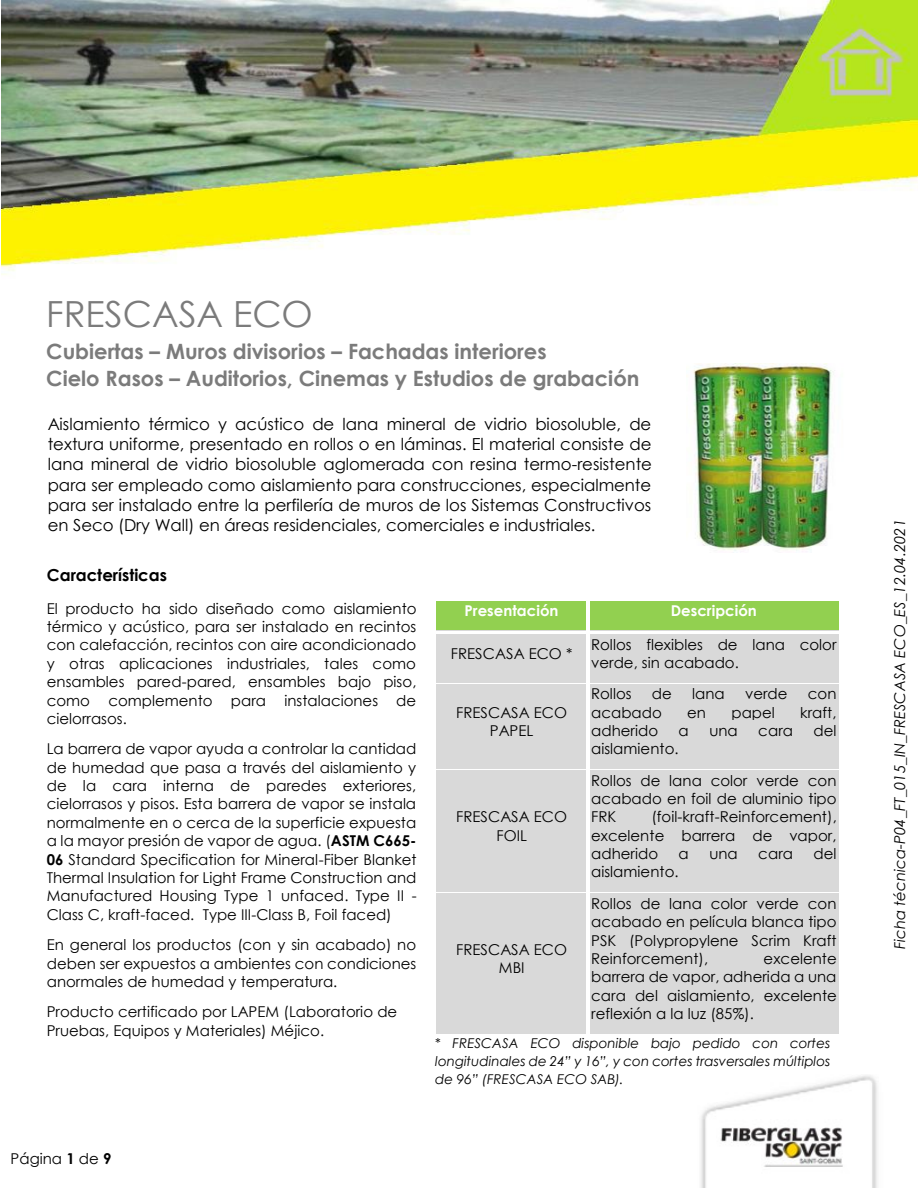
<style>
.page{position:relative;width:918px;height:1188px;background:#fff}
.page>*{position:absolute;margin:0;border:0;box-sizing:border-box;transform-origin:0 0}
.t1{font:36px "Century Gothic";color:#7b7b7b}
.t2{font:700 21px/27px "Century Gothic";color:#7b7b7b}
.t3{font:16.5px/20.2px "Century Gothic";color:#000;text-align:justify}
.t4{font:700 16.5px "Century Gothic";color:#000}
.t5{font:15px/18.5px "Century Gothic";color:#000;text-align:justify}
.t6{font:italic 15px "Century Gothic";color:#000}
.t7{font:700 15px "Century Gothic";color:#fff}
.t8{font:italic 13.5px/17.9px "Century Gothic";color:#000;text-align:justify}
.s1{font-weight:700}
.s2{font-style:normal}
</style>
<div class="page">
<img style="left:701px;top:1075px;width:176px;height:113px">
<img style="left:2px;top:0;width:916px;height:275px">
<img style="left:693px;top:364px;width:140px;height:187px">
<div style="left:436px;top:601px;width:151px;height:30px;background:#92d050"></div>
<div style="left:591px;top:601px;width:246px;height:30px;background:#92d050"></div>
<div style="left:436px;top:634px;width:151px;height:49px;background:#d9d9d9"></div>
<div style="left:591px;top:634px;width:246px;height:19px;background:#d9d9d9"></div>
<div style="left:591px;top:653px;width:246px;height:30px;background:#d9d9d9"></div>
<hr style="left:590px;top:634px;width:249px;height:1px;background:#d9d9d9">
<div style="left:436px;top:684px;width:151px;height:85px;background:#d9d9d9"></div>
<div style="left:591px;top:684px;width:246px;height:18px;background:#d9d9d9"></div>
<div style="left:591px;top:702px;width:246px;height:19px;background:#d9d9d9"></div>
<div style="left:591px;top:721px;width:246px;height:18px;background:#d9d9d9"></div>
<div style="left:591px;top:739px;width:246px;height:30px;background:#d9d9d9"></div>
<div style="left:436px;top:770px;width:151px;height:123px;background:#d9d9d9"></div>
<div style="left:591px;top:770px;width:246px;height:19px;background:#d9d9d9"></div>
<div style="left:591px;top:789px;width:246px;height:18px;background:#d9d9d9"></div>
<div style="left:591px;top:807px;width:246px;height:18px;background:#d9d9d9"></div>
<div style="left:591px;top:825px;width:246px;height:19px;background:#d9d9d9"></div>
<div style="left:591px;top:844px;width:246px;height:18px;background:#d9d9d9"></div>
<div style="left:591px;top:862px;width:246px;height:31px;background:#d9d9d9"></div>
<div style="left:436px;top:893px;width:151px;height:141px;background:#d9d9d9"></div>
<div style="left:591px;top:893px;width:246px;height:19px;background:#d9d9d9"></div>
<div style="left:591px;top:912px;width:246px;height:18px;background:#d9d9d9"></div>
<div style="left:591px;top:930px;width:246px;height:19px;background:#d9d9d9"></div>
<div style="left:591px;top:949px;width:246px;height:18px;background:#d9d9d9"></div>
<div style="left:591px;top:967px;width:246px;height:18px;background:#d9d9d9"></div>
<div style="left:591px;top:985px;width:246px;height:19px;background:#d9d9d9"></div>
<div style="left:591px;top:1004px;width:246px;height:30px;background:#d9d9d9"></div>
<hr style="left:436px;top:893px;width:151px;height:1px;background:#fff">
<hr style="left:590px;top:893px;width:249px;height:1px;background:#fff">
<h1 class="t1" style="left:46px;top:288px;width:268px">FRESCASA ECO</h1>
<h2 class="t2" style="left:46px;top:337px;width:595px">Cubiertas – Muros divisorios – Fachadas interiores<br>Cielo Rasos – Auditorios, Cinemas y Estudios de grabación</h2>
<p class="t3" style="left:48px;top:414px;width:606px">Aislamiento térmico y acústico de lana mineral de vidrio biosoluble, de textura uniforme, presentado en rollos o en láminas. El material consiste de lana mineral de vidrio biosoluble aglomerada con resina termo-resistente para ser empleado como aislamiento para construcciones, especialmente para ser instalado entre la perfilería de muros de los Sistemas Constructivos en Seco (Dry Wall) en áreas residenciales, comerciales e industriales.</p>
<p class="t4" style="left:47px;top:563px;width:122px">Características</p>
<p class="t5" style="left:47px;top:599px;width:371px">El producto ha sido diseñado como aislamiento térmico y acústico, para ser instalado en recintos con calefacción, recintos con aire acondicionado y otras aplicaciones industriales, tales como ensambles pared-pared, ensambles bajo piso, como complemento para instalaciones de cielorrasos.</p>
<p class="t5" style="left:47px;top:739px;width:372px">La barrera de vapor ayuda a controlar la cantidad de humedad que pasa a través del aislamiento y de la cara interna de paredes exteriores, cielorrasos y pisos. Esta barrera de vapor se instala normalmente en o cerca de la superficie expuesta a la mayor presión de vapor de agua. (<span class="s1">ASTM C665- 06</span> Standard Specification for Mineral-Fiber Blanket Thermal Insulation for Light Frame Construction and Manufactured Housing Type 1 unfaced. Type II - Class C, kraft-faced. Type III-Class B, Foil faced)</p>
<p class="t5" style="left:47px;top:935px;width:371px">En general los productos (con y sin acabado) no deben ser expuestos a ambientes con condiciones anormales de humedad y temperatura.</p>
<p class="t5" style="left:47px;top:1002px;width:352px">Producto certificado por LAPEM (Laboratorio de<br>Pruebas, Equipos y Materiales) Méjico.</p>
<p class="t7" style="left:465px;top:599px;width:95px">Presentación</p>
<p class="t7" style="left:671px;top:599px;width:88px">Descripción</p>
<p class="t5" style="left:451px;top:644px;width:123px">FRESCASA ECO *</p>
<p class="t5" style="left:591px;top:635px;width:247px">Rollos flexibles de lana color verde, sin acabado.</p>
<p class="t5" style="left:456px;top:703px;width:112px;text-align:center">FRESCASA ECO<br>PAPEL</p>
<p class="t5" style="left:591px;top:684px;width:42px">Rollos</p>
<p class="t5" style="left:652px;top:684px;width:21px">de</p>
<p class="t5" style="left:692px;top:684px;width:34px">lana</p>
<p class="t5" style="left:745px;top:684px;width:44px">verde</p>
<p class="t5" style="left:808px;top:684px;width:30px">con</p>
<p class="t5" style="left:591px;top:703px;width:72px">acabado</p>
<p class="t5" style="left:687px;top:703px;width:20px">en</p>
<p class="t5" style="left:731px;top:703px;width:45px">papel</p>
<p class="t5" style="left:800px;top:703px;width:38px">kraft,</p>
<p class="t5" style="left:591px;top:721px;width:68px">adherido</p>
<p class="t5" style="left:679px;top:721px;width:12px">a</p>
<p class="t5" style="left:709px;top:721px;width:30px">una</p>
<p class="t5" style="left:758px;top:721px;width:36px">cara</p>
<p class="t5" style="left:814px;top:721px;width:24px">del</p>
<p class="t5" style="left:591px;top:740px;width:89px">aislamiento.</p>
<p class="t5" style="left:456px;top:808px;width:112px;text-align:center">FRESCASA ECO<br>FOIL</p>
<p class="t5" style="left:591px;top:771px;width:247px">Rollos de lana color verde con acabado en foil de aluminio tipo FRK</p>
<p class="t5" style="left:591px;top:808px;width:247px;text-indent:60px">(foil-kraft-Reinforcement), excelente barrera de vapor, adherido</p>
<p class="t5" style="left:679px;top:844px;width:12px">a</p>
<p class="t5" style="left:709px;top:844px;width:30px">una</p>
<p class="t5" style="left:758px;top:844px;width:36px">cara</p>
<p class="t5" style="left:814px;top:844px;width:24px">del</p>
<p class="t5" style="left:591px;top:863px;width:89px">aislamiento.</p>
<p class="t5" style="left:591px;top:894px;width:247px">Rollos de lana color verde con acabado en película blanca tipo PSK (Polypropylene Scrim Kraft Reinforcement),</p>
<p class="t5" style="left:456px;top:940px;width:112px;text-align:center">FRESCASA ECO<br>MBI</p>
<p class="t5" style="left:591px;top:949px;width:247px;text-indent:172px">excelente barrera de vapor, adherida a una cara del aislamiento, excelente reflexión a la luz (85%).</p>
<p class="t8" style="left:435px;top:1034px;width:397px"><span class="s2">*</span> FRESCASA ECO disponible bajo pedido con cortes longitudinales de 24” y 16”, y con cortes trasversales múltiplos de 96” (FRESCASA ECO SAB).</p>
<p class="t5" style="left:11px;top:1149px;width:102px">Página <span class="s1">1</span> de <span class="s1">9</span></p>
<p class="t6" style="left:889px;top:949px;width:432px;rotate:-90deg">Ficha técnica-P04_FT_015_IN_FRESCASA ECO_ES_12.04.2021</p>
</div>
